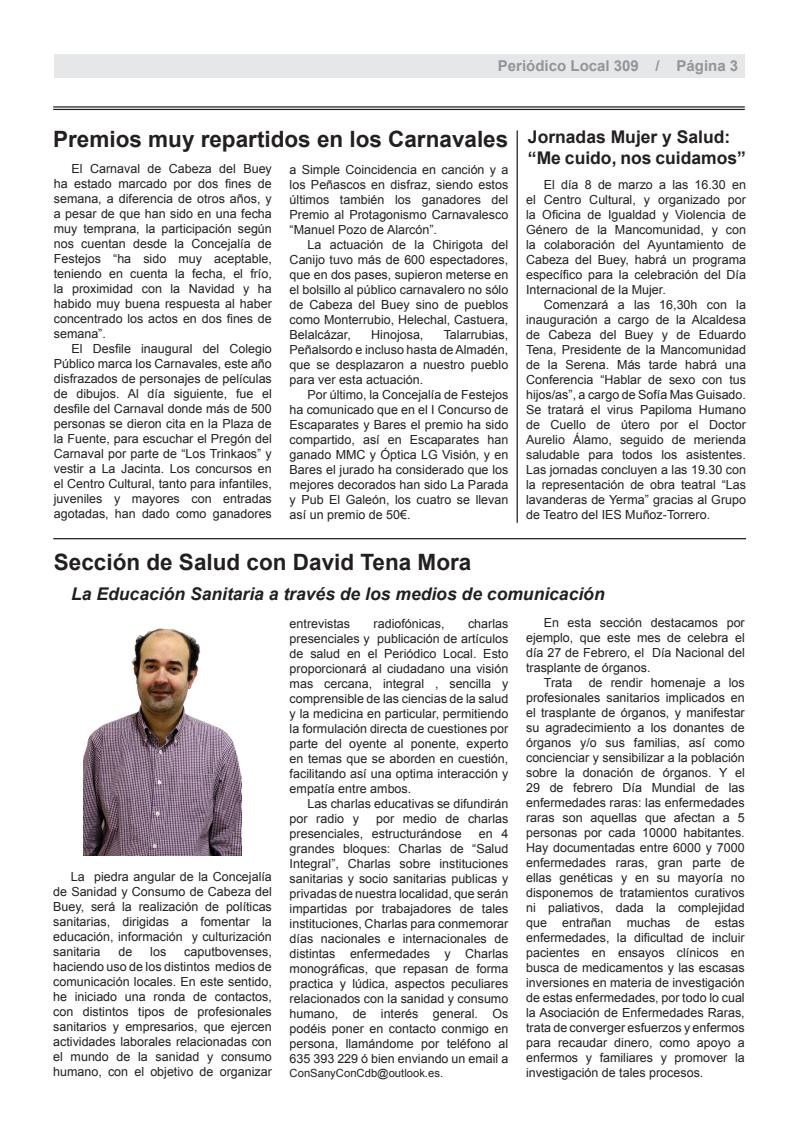
<style>
.page{position:relative;width:798px;height:1134px;background:#fff}
.page>*{position:absolute;margin:0;border:0;box-sizing:border-box;transform-origin:0 0}
.t1{font:700 22.5px "Arial";color:#231f20}
.t2{font:italic 700 17.5px "Arial";color:#231f20}
.t3{font:700 17.5px "Arial";color:#231f20}
.t4{font:700 15px "Arial";color:#939598}
.t5{font:12.5px/15px "Arial";color:#231f20;text-align:justify}
.t6{font:11.25px "Arial";color:#231f20}
</style>
<div class="page">
<div style="left:54px;top:54px;width:689px;height:23px;background:#e6e7e9"></div>
<hr style="left:53px;top:106px;width:691px;height:2px;background:#231f20">
<hr style="left:53px;top:109px;width:691px;height:1px;background:#231f20">
<hr style="left:53px;top:538px;width:692px;height:1px;background:#231f20">
<hr style="left:516px;top:130px;width:1px;height:393px;background:#231f20">
<img style="left:84px;top:628px;width:157px;height:228px">
<p class="t4" style="left:497px;top:56px;width:242px">Periódico Local 309 / Página 3</p>
<p class="t1" style="left:53px;top:124px;width:456px">Premios muy repartidos en los Carnavales</p>
<p class="t5" style="left:54px;top:161px;width:219px;text-indent:18px">El Carnaval de Cabeza del Buey ha estado marcado por dos fines de semana, a diferencia de otros años, y a pesar de que han sido en una fecha muy temprana, la participación según nos cuentan desde la Concejalía de Festejos “ha sido muy aceptable, teniendo en cuenta la fecha, el frío, la proximidad con la Navidad y ha habido muy buena respuesta al haber concentrado los actos en dos fines de semana”.</p>
<p class="t5" style="left:54px;top:341px;width:219px;text-indent:18px">El Desfile inaugural del Colegio Público marca los Carnavales, este año disfrazados de personajes de películas de dibujos. Al día siguiente, fue el desfile del Carnaval donde más de 500 personas se dieron cita en la Plaza de la Fuente, para escuchar el Pregón del Carnaval por parte de “Los Trinkaos” y vestir a La Jacinta. Los concursos en el Centro Cultural, tanto para infantiles, juveniles y mayores con entradas agotadas, han dado como ganadores</p>
<p class="t5" style="left:289px;top:162px;width:220px">a Simple Coincidencia en canción y a los Peñascos en disfraz, siendo estos últimos también los ganadores del Premio al Protagonismo Carnavalesco “Manuel Pozo de Alarcón”.</p>
<p class="t5" style="left:289px;top:237px;width:220px;text-indent:18px">La actuación de la Chirigota del Canijo tuvo más de 600 espectadores, que en dos pases, supieron meterse en el bolsillo al público carnavalero no sólo de Cabeza del Buey sino de pueblos como Monterrubio, Helechal, Castuera, Belalcázar,</p>
<p class="t5" style="left:289px;top:327px;width:220px;text-indent:154px">Talarrubias, Peñalsordo e incluso hasta de Almadén, que se desplazaron a nuestro pueblo para ver esta actuación.</p>
<p class="t5" style="left:289px;top:387px;width:220px;text-indent:18px">Por último, la Concejalía de Festejos ha comunicado que en el I Concurso de Escaparates y Bares el premio ha sido compartido, así en Escaparates han ganado MMC y Óptica LG Visión, y en Bares el jurado ha considerado que los mejores decorados han sido La Parada y Pub El Galeón, los cuatro se llevan así un premio de 50€.</p>
<p class="t5" style="left:371px;top:327px;width:54px">Hinojosa,</p>
<p class="t3" style="left:527px;top:125px;width:204px">Jornadas Mujer y Salud:</p>
<p class="t3" style="left:527px;top:146px;width:219px">“Me cuido, nos cuidamos”</p>
<p class="t5" style="left:526px;top:177px;width:221px;text-indent:18px">El día 8 de marzo a las 16.30 en el Centro Cultural, y organizado por la Oficina de Igualdad y Violencia de Género de la Mancomunidad, y con la colaboración del Ayuntamiento de Cabeza del Buey, habrá un programa específico para la celebración del Día Internacional de la Mujer.</p>
<p class="t5" style="left:526px;top:297px;width:221px;text-indent:18px">Comenzará a las 16,30h con la inauguración a cargo de la Alcaldesa de Cabeza del Buey y de Eduardo Tena, Presidente de la Mancomunidad de la Serena. Más tarde habrá una Conferencia “Hablar de sexo con tus hijos/as”, a cargo de Sofía Mas Guisado.<br>Se tratará el virus Papiloma Humano de Cuello de útero por el Doctor Aurelio Álamo, seguido de merienda saludable para todos los asistentes.<br>Las jornadas concluyen a las 19.30 con la representación de obra teatral “Las lavanderas de Yerma” gracias al Grupo de Teatro del IES Muñoz-Torrero.</p>
<p class="t1" style="left:54px;top:547px;width:419px">Sección de Salud con David Tena Mora</p>
<p class="t2" style="left:71px;top:583px;width:534px">La Educación Sanitaria a través de los medios de comunicación</p>
<p class="t5" style="left:53px;top:870px;width:220px;text-indent:18px">La piedra angular de la Concejalía de Sanidad y Consumo de Cabeza del Buey, será la realización de políticas sanitarias, dirigidas a fomentar la educación, información y culturización sanitaria</p>
<p class="t5" style="left:53px;top:945px;width:220px;text-indent:131px">caputbovenses, haciendo uso de los distintos medios de comunicación locales. En este sentido, he iniciado una ronda de contactos, con distintos tipos de profesionales sanitarios y empresarios, que ejercen actividades laborales relacionadas con el mundo de la sanidad y consumo humano, con el objetivo de organizar</p>
<p class="t5" style="left:118px;top:945px;width:15px">de</p>
<p class="t5" style="left:150px;top:945px;width:17px">los</p>
<p class="t5" style="left:289px;top:616px;width:62px">entrevistas</p>
<p class="t5" style="left:373px;top:616px;width:72px">radiofónicas,</p>
<p class="t5" style="left:289px;top:616px;width:220px;text-indent:178px">charlas presenciales y publicación de artículos de salud en el Periódico Local. Esto proporcionará al ciudadano una visión mas cercana, integral , sencilla y comprensible de las ciencias de la salud y la medicina en particular, permitiendo la formulación directa de cuestiones por parte del oyente al ponente, experto en temas que se aborden en cuestión, facilitando así una optima interacción y empatía entre ambos.</p>
<p class="t5" style="left:289px;top:796px;width:220px;text-indent:18px">Las charlas educativas se difundirán por radio y</p>
<p class="t5" style="left:289px;top:811px;width:220px;text-indent:86px">por medio de charlas presenciales, estructurándose</p>
<p class="t5" style="left:289px;top:826px;width:220px;text-indent:189px">en 4 grandes bloques: Charlas de “Salud Integral”, Charlas sobre instituciones sanitarias y socio sanitarias publicas y privadas de nuestra localidad, que serán impartidas por trabajadores de tales instituciones, Charlas para conmemorar días nacionales e internacionales de distintas enfermedades y Charlas monográficas, que repasan de forma practica y lúdica, aspectos peculiares relacionados con la sanidad y consumo humano, de interés general. Os podéis poner en contacto conmigo en persona, llamándome por teléfono al 635 393 229 ó bien enviando un email a</p>
<p class="t6" style="left:289px;top:1065px;width:155px">ConSanyConCdb@outlook.es.</p>
<p class="t5" style="left:526px;top:615px;width:220px;text-indent:18px">En esta sección destacamos por ejemplo, que este mes de celebra el día 27 de Febrero, el Día Nacional del trasplante de órganos.</p>
<p class="t5" style="left:543px;top:675px;width:30px">Trata</p>
<p class="t5" style="left:526px;top:675px;width:220px;text-indent:63px">de rendir homenaje a los profesionales sanitarios implicados en el trasplante de órganos, y manifestar su agradecimiento a los donantes de órganos y/o sus familias, así como concienciar y sensibilizar a la población sobre la donación de órganos. Y el 29 de febrero Día Mundial de las enfermedades raras: las enfermedades raras son aquellas que afectan a 5 personas por cada 10000 habitantes.<br>Hay documentadas entre 6000 y 7000 enfermedades raras, gran parte de ellas genéticas y en su mayoría no disponemos de tratamientos curativos ni paliativos, dada la complejidad que entrañan muchas de estas enfermedades, la dificultad de incluir pacientes en ensayos clínicos en busca de medicamentos y las escasas inversiones en materia de investigación de estas enfermedades, por todo lo cual la Asociación de Enfermedades Raras, trata de converger esfuerzos y enfermos para recaudar dinero, como apoyo a enfermos y familiares y promover la investigación de tales procesos.</p>
</div>
